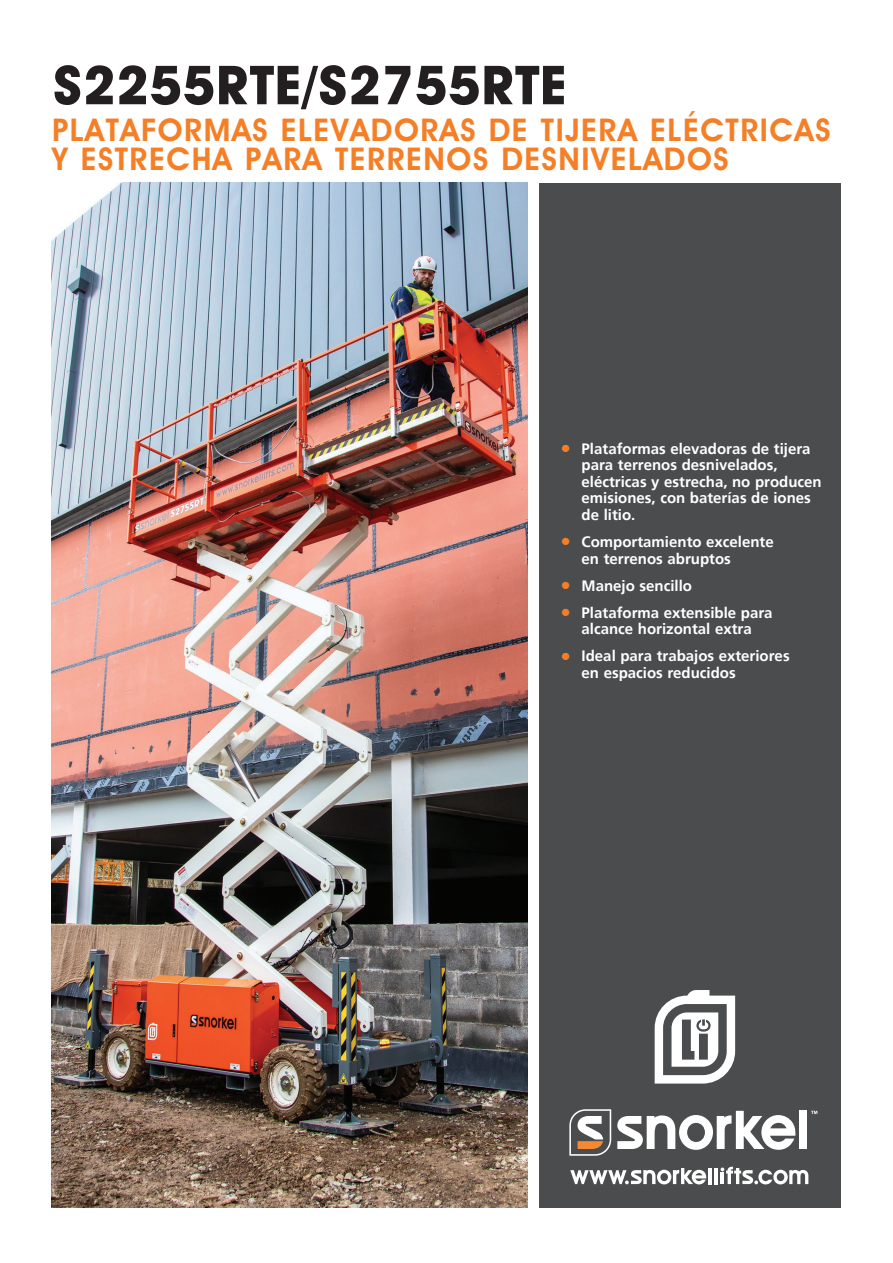
<style>
.page{position:relative;width:893px;height:1263px;background:#fff}
.page>*{position:absolute;margin:0;border:0;box-sizing:border-box;transform-origin:0 0}
.t1{font:700 54px "Avant Garde IT Cby BT";letter-spacing:.02em;color:#231f20}
.t2{font:600 31.5px/28.5px "Avant Garde IT Cby BT";letter-spacing:.05em;color:#f47f26}
.t3{font:700 15px/16.5px "Frutiger";color:#fff}
.s1{font-size:21px;color:#f47f26}
</style>
<div class="page">
<div style="left:539px;top:183px;width:301px;height:1025px;background:#4b4c4d"></div>
<img style="left:51px;top:183px;width:476px;height:1024px">
<hr style="left:708px;top:1168px;width:3px;height:16px;background:#fff">
<hr style="left:715px;top:1168px;width:3px;height:16px;background:#fff">
<svg style="left:570px;top:1168px;width:136px;height:16px"></svg>
<svg style="left:721px;top:1167px;width:87px;height:17px"></svg>
<svg style="left:811px;top:1111px;width:6px;height:3px"></svg>
<div style="left:799px;top:1111px;width:8px;height:38px;background:#fff"></div>
<svg style="left:617px;top:1111px;width:178px;height:39px"></svg>
<svg style="left:569px;top:1109px;width:42px;height:47px"></svg>
<svg style="left:655px;top:990px;width:80px;height:93px"></svg>
<p class="t1" style="left:53px;top:52px;width:515px">S2255RTE/S2755RTE</p>
<p class="t2" style="left:52px;top:116px;width:780px">PLATAFORMAS ELEVADORAS DE TIJERA ELÉCTRICAS<br>Y ESTRECHA PARA TERRENOS DESNIVELADOS</p>
<p class="t3" style="left:582px;top:440px;width:242px;text-indent:-21px"><span class="s1">•</span> Plataformas elevadoras de tijera para terrenos desnivelados, eléctricas y estrecha, no producen emisiones, con baterías de iones de litio.</p>
<p class="t3" style="left:582px;top:534px;width:194px;text-indent:-21px"><span class="s1">•</span> Comportamiento excelente en terrenos abruptos</p>
<p class="t3" style="left:560px;top:577px;width:133px"><span class="s1">•</span> Manejo sencillo</p>
<p class="t3" style="left:560px;top:604px;width:214px;text-align:center"><span class="s1">•</span> Plataforma extensible para alcance horizontal extra</p>
<p class="t3" style="left:582px;top:648px;width:210px;text-indent:-21px"><span class="s1">•</span> Ideal para trabajos exteriores en espacios reducidos</p>
</div>
